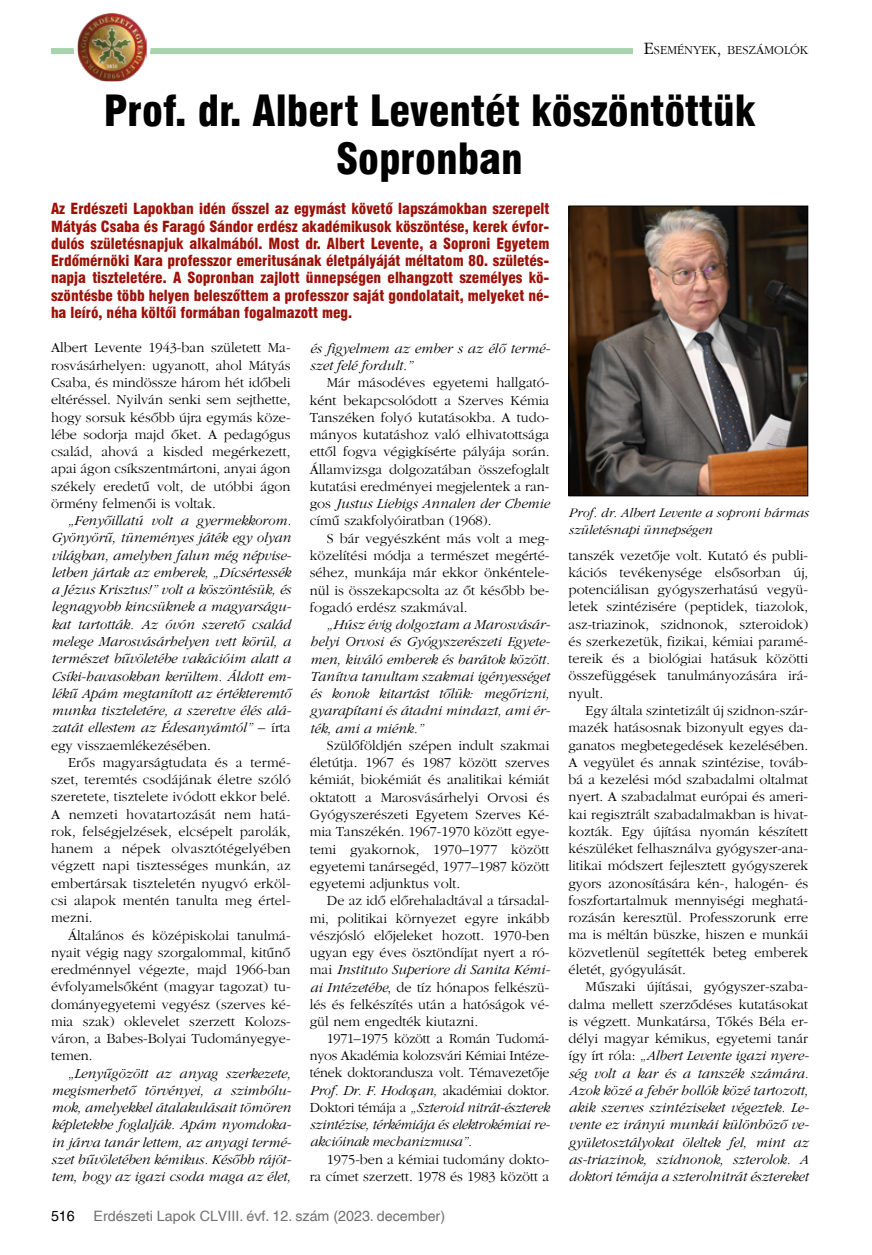
<style>
.page{position:relative;width:872px;height:1255px;background:#fff}
.page>*{position:absolute;margin:0;border:0;box-sizing:border-box;transform-origin:0 0}
.t1{font:42px/48px "Swiss 721 Black Condensed HU Normal";color:#000;text-align:center}
.t2{font:15px/17.2px "Swiss 721 Black Condensed HU Normal";color:#9c1006;text-align:justify}
.t3{font:14.25px/17.2px "Gatineau";color:#000;text-align:justify}
.t4{font:italic 14.25px/17.2px "Gatineau";color:#000;text-align:justify}
.t5{font:14.25px "PFL Helvetica";color:#706f6f}
.t6{font:14.25px "PFL Helvetica";color:#000}
.t7{font:italic 13.5px/16.5px "Gatineau";color:#000}
.t8{font:12.6px "Gatineau";color:#000}
.s1{font-size:18px}
.s2{font-style:normal}
.s3{font-style:italic}
.s4{font-family:"Times New Roman";font-style:italic}
</style>
<div class="page">
<svg style="left:51px;top:48px;width:23px;height:6px"></svg>
<div style="left:150px;top:48px;width:483px;height:6px;background:#a8d3af"></div>
<img style="left:77px;top:13px;width:70px;height:68px">
<img style="left:570px;top:208px;width:236px;height:286px">
<div style="left:568px;top:206px;width:240px;height:290px;border:1px solid #000"></div>
<p class="t8" style="left:644px;top:44px;width:166px"><span class="s1">E</span>SEMÉNYEK<span class="s1">,</span> BESZÁMOLÓK</p>
<h1 class="t1" style="left:104px;top:87px;width:653px">Prof. dr. Albert Leventét köszöntöttük<br>Sopronban</h1>
<p class="t2" style="left:51px;top:200px;width:500px">Az Erdészeti Lapokban idén õsszel az egymást követõ lapszámokban szerepelt Mátyás Csaba és Faragó Sándor erdész akadémikusok köszöntése, kerek évfor&shy;dulós születésnapjuk alkalmából. Most dr. Albert Levente, a Soproni Egyetem Erdõmérnöki Kara professzor emeritusának életpályáját méltatom 80. születés&shy;napja tiszteletére. A Sopronban zajlott ünnepségen elhangzott személyes kö&shy;szöntésbe több helyen beleszõttem a professzor saját gondolatait, melyeket né&shy;ha leíró, néha költõi formában fogalmazott meg.</p>
<p class="t3" style="left:51px;top:340px;width:241px">Albert Levente 1943-ban született Ma&shy;rosvásárhelyen: ugyanott, ahol Mátyás Csaba, és mindössze három hét idõbeli eltéréssel. Nyilván senki sem sejthette, hogy sorsuk késõbb újra egymás köze&shy;lébe sodorja majd õket. A pedagógus család, ahová a kisded megérkezett, apai ágon csíkszentmártoni, anyai ágon székely eredetû volt, de utóbbi ágon örmény felmenõi is voltak.</p>
<p class="t4" style="left:51px;top:512px;width:242px;text-indent:17px">„Fenyõillatú volt a gyermekkorom.<br>Gyönyörû, tüneményes játék egy olyan világban, amelyben falun még népvise&shy;letben jártak az emberek, „Dícsértessék a Jézus Krisztus!” volt a köszöntésük, és legnagyobb kincsüknek a magyarságu&shy;kat tartották. Az óvón szeretõ család melege Marosvásárhelyen vett körül, a természet bûvöletébe vakációim alatt a Csíki-havasokban kerültem. Áldott em&shy;lékû Apám megtanított az értékteremtõ munka tiszteletére, a szeretve élés alá&shy;zatát ellestem az Édesanyámtól” <span class="s2">– írta egy visszaemlékezésében.</span></p>
<p class="t3" style="left:51px;top:754px;width:241px;text-align:left;text-indent:17px">Erõs magyarságtudata és a termé&shy;szet, teremtés csodájának életre szóló szeretete, tisztelete ivódott ekkor belé.<br>A nemzeti hovatartozását nem hatá&shy;rok, felségjelzések, elcsépelt parolák, hanem a népek olvasztótégelyében végzett napi tisztességes munkán, az embertársak tiszteletén nyugvó erköl&shy;csi alapok mentén tanulta meg értel&shy;mezni.</p>
<p class="t3" style="left:51px;top:926px;width:241px;text-indent:17px">Általános és középiskolai tanulmá&shy;nyait végig nagy szorgalommal, kitûnõ eredménnyel végezte, majd 1966-ban évfolyamelsõként (magyar tagozat) tu&shy;dományegyetemi vegyész (szerves ké&shy;mia szak) oklevelet szerzett Kolozs&shy;váron, a Babes-Bolyai Tudományegye&shy;temen.</p>
<p class="t4" style="left:51px;top:1064px;width:242px;text-indent:17px">„Lenyûgözött az anyag szerkezete, megismerhetõ törvényei, a szimbólu&shy;mok, amelyekkel átalakulásait tömören képletekbe foglalják. Apám nyomdoka&shy;in járva tanár lettem, az anyagi termé&shy;szet bûvöletében kémikus. Késõbb rájöt&shy;tem, hogy az igazi csoda maga az élet,</p>
<p class="t4" style="left:310px;top:340px;width:242px">és figyelmem az ember s az élõ termé&shy;szet felé fordult.”</p>
<p class="t3" style="left:310px;top:374px;width:241px;text-align:left;text-indent:17px">Már másodéves egyetemi hallgató&shy;ként bekapcsolódott a Szerves Kémia Tanszéken folyó kutatásokba. A tudo&shy;mányos kutatáshoz való elhivatottsága ettõl fogva végigkísérte pályája során.<br>Államvizsga dolgozatában összefoglalt kutatási eredményei megjelentek a ran&shy;gos <span class="s3">Justus Liebigs Annalen der Chemie </span>címû szakfolyóiratban (1968).</p>
<p class="t3" style="left:310px;top:530px;width:241px;text-indent:17px">S bár vegyészként más volt a meg&shy;közelítési módja a természet megérté&shy;séhez, munkája már ekkor önkéntele&shy;nül is összekapcsolta az õt késõbb be&shy;fogadó erdész szakmával.</p>
<p class="t4" style="left:310px;top:616px;width:242px;text-indent:17px">„Húsz évig dolgoztam a Marosvásár&shy;helyi Orvosi és Gyógyszerészeti Egyete&shy;men, kiváló emberek és barátok között.<br>Tanítva tanultam szakmai igényességet és konok kitartást tõlük: megõrizni, gyarapítani és átadni mindazt, ami ér&shy;ték, ami a miénk.”</p>
<p class="t3" style="left:310px;top:737px;width:241px;text-indent:17px">Szülõföldjén szépen indult szakmai életútja. 1967 és 1987 között szerves kémiát, biokémiát és analitikai kémiát oktatott a Marosvásárhelyi Orvosi és Gyógyszerészeti Egyetem Szerves Ké&shy;mia Tanszékén. 1967-1970 között egye&shy;temi gyakornok, 1970–1977 között egyetemi tanársegéd, 1977–1987 között egyetemi adjunktus volt.</p>
<p class="t3" style="left:310px;top:892px;width:242px;text-indent:17px">De az idõ elõrehaladtával a társadal&shy;mi, politikai környezet egyre inkább vészjósló elõjeleket hozott. 1970-ben ugyan egy éves ösztöndíjat nyert a ró&shy;mai <span class="s3">Instituto Superiore di Sanita Kémi&shy;ai Intézetébe</span>, de tíz hónapos felkészü&shy;lés és felkészítés után a hatóságok vé&shy;gül nem engedték kiutazni.</p>
<p class="t3" style="left:310px;top:1030px;width:242px;text-align:left;text-indent:17px">1971–1975 között a Román Tudomá&shy;nyos Akadémia kolozsvári Kémiai Intéze&shy;tének doktorandusza volt. Témavezetõje <span class="s3">Prof. Dr. F. Hodo</span><span class="s4">ş</span><span class="s3">an,</span> akadémiai doktor.<br>Doktori témája a <span class="s3">„Szteroid nitrát-észterek szintézise, térkémiája és elektrokémiai re&shy;akcióinak mechanizmusa”.</span></p>
<p class="t3" style="left:310px;top:1150px;width:241px;text-align:right">1975-ben a kémiai tudomány dokto-<br>ra címet szerzett. 1978 és 1983 között a</p>
<p class="t6" style="left:51px;top:1207px;width:25px">516</p>
<p class="t5" style="left:94px;top:1207px;width:353px">Erdészeti Lapok CLVIII. évf. 12. szám (2023. december)</p>
<p class="t7" style="left:568px;top:505px;width:241px">Prof. dr. Albert Levente a soproni hármas születésnapi ünnepségen</p>
<p class="t3" style="left:568px;top:547px;width:241px">tanszék vezetõje volt. Kutató és publi&shy;kációs tevékenysége elsõsorban új, potenciálisan gyógyszerhatású vegyü&shy;letek szintézisére (peptidek, tiazolok, asz-triazinok, szidnonok, szteroidok) és szerkezetük, fizikai, kémiai paramé&shy;tereik és a biológiai hatásuk közötti összefüggések tanulmányozására irá&shy;nyult.</p>
<p class="t3" style="left:568px;top:702px;width:241px;text-align:left;text-indent:17px">Egy általa szintetizált új szidnon-szár&shy;mazék hatásosnak bizonyult egyes da&shy;ganatos megbetegedések kezelésében.<br>A vegyület és annak szintézise, továb&shy;bá a kezelési mód szabadalmi oltalmat nyert. A szabadalmat európai és ameri&shy;kai regisztrált szabadalmakban is hivat&shy;kozták. Egy újítása nyomán készített készüléket felhasználva gyógyszer-ana&shy;litikai módszert fejlesztett gyógyszerek gyors azonosítására kén-, halogén- és foszfortartalmuk mennyiségi meghatá&shy;rozásán keresztül. Professzorunk erre ma is méltán büszke, hiszen e munkái közvetlenül segítették beteg emberek életét, gyógyulását.</p>
<p class="t4" style="left:568px;top:978px;width:242px;text-indent:17px"><span class="s2">Mûszaki újításai, gyógyszer-szaba&shy;dalma mellett szerzõdéses kutatásokat is végzett. Munkatársa, Tõkés Béla er&shy;délyi magyar kémikus, egyetemi tanár így írt róla:</span> „Albert Levente igazi nyere&shy;ség volt a kar és a tanszék számára.<br>Azok közé a fehér hollók közé tartozott, akik szerves szintéziseket végeztek. Le&shy;vente ez irányú munkái különbözõ ve&shy;gyületosztályokat öleltek fel, mint az as-triazinok, szidnonok, szterolok. A doktori témája a szterolnitrát észtereket</p>
</div>
